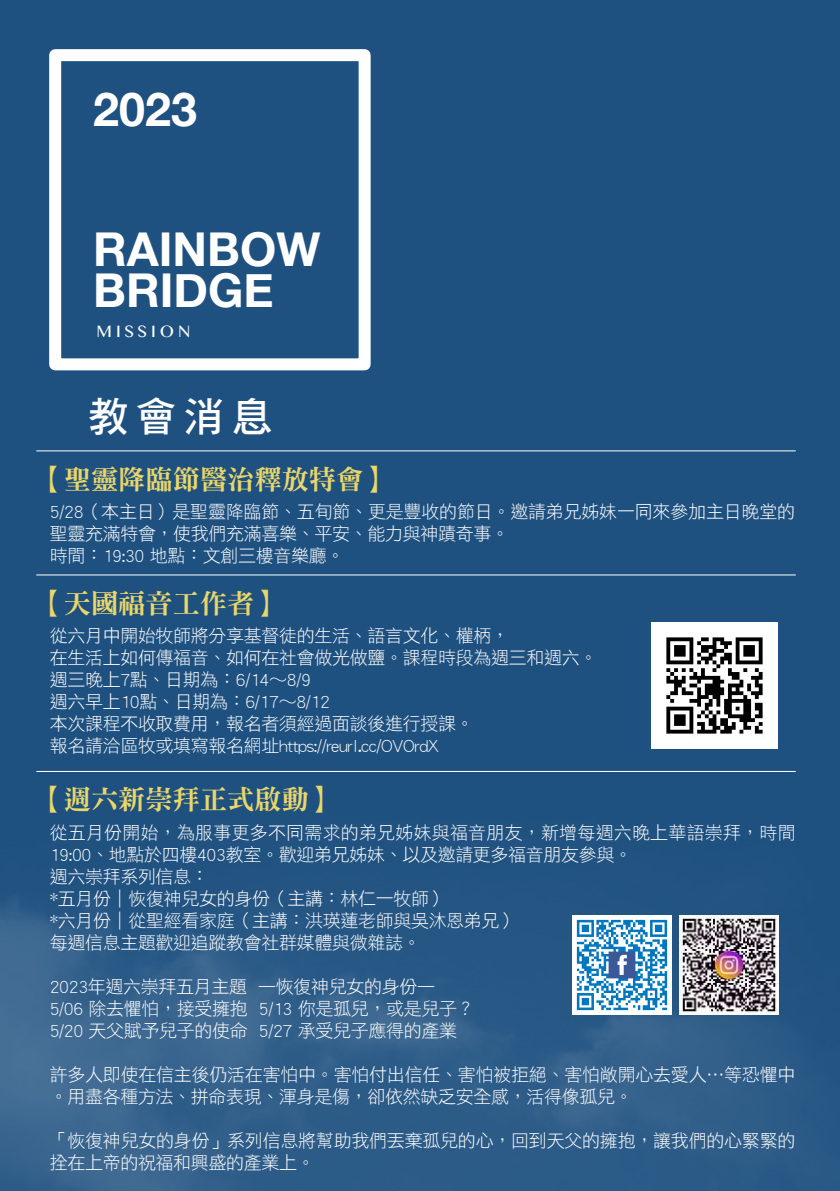
<style>
.page{position:relative;width:840px;height:1191px;background:#fff}
.page>*{position:absolute;margin:0;border:0;box-sizing:border-box;transform-origin:0 0}
.t1{font:700 46.6px/41px "Helvetica Neue";color:#fff}
.t2{font:40.6px "DF Hei Std W7";color:#fff}
.t3{font:27.2px "DF Ming Std W9";color:#ead669}
.t4{font:18px/22px "DF Hei Std W3";letter-spacing:-.02em;color:#fff}
.t5{font:16.6px "Gurmukhi MN";letter-spacing:.24em;color:#fff}
</style>
<div class="page">
<div style="left:0;top:0;width:839px;height:1191px;background:#1f5180"></div>
<img style="left:0;top:702px;width:838px;height:489px">
<hr style="left:37px;top:450px;width:758px;height:1px;background:#fff">
<hr style="left:37px;top:574px;width:758px;height:1px;background:#fff">
<div style="left:49px;top:49px;width:321px;height:321px;border:12px solid #fff"></div>
<hr style="left:37px;top:771px;width:758px;height:1px;background:#fff">
<img style="left:679px;top:916px;width:99px;height:98px">
<img style="left:572px;top:916px;width:99px;height:98px">
<img style="left:651px;top:623px;width:125px;height:125px">
<h1 class="t1" style="left:93px;top:90px;width:105px">2023</h1>
<h1 class="t1" style="left:93px;top:230px;width:228px">RAINBOW<br>BRIDGE</h1>
<p class="t5" style="left:96px;top:322px;width:95px">MISSION</p>
<h2 class="t2" style="left:88px;top:395px;width:186px">教會消息</h2>
<h3 class="t3" style="left:37px;top:464px;width:355px">【聖靈降臨節醫治釋放特會】</h3>
<p class="t4" style="left:50px;top:500px;width:746px">5/28（本主日）是聖靈降臨節、五旬節、更是豐收的節日。邀請弟兄姊妹一同來參加主日晚堂的聖靈充滿特會，使我們充滿喜樂、平安、能力與神蹟奇事。<br>時間：19:30 地點：文創三樓音樂廳。</p>
<h3 class="t3" style="left:37px;top:588px;width:246px">【天國福音工作者】</h3>
<p class="t4" style="left:50px;top:624px;width:549px">從六月中開始牧師將分享基督徒的生活、語言文化、權柄，<br>在生活上如何傳福音、如何在社會做光做鹽。課程時段為週三和週六。週三晚上7點、日期為：6/14∼8/9<br>週六早上10點、日期為：6/17∼8/12<br>本次課程不收取費用，報名者須經過面談後進行授課。<br>報名請洽區牧或填寫報名網址https://reurl.cc/OVOrdX</p>
<h3 class="t3" style="left:37px;top:784px;width:301px">【週六新崇拜正式啟動】</h3>
<p class="t4" style="left:50px;top:821px;width:747px">從五月份開始，為服事更多不同需求的弟兄姊妹與福音朋友，新增每週六晚上華語崇拜，時間<br>19:00、地點於四樓403教室。歡迎弟兄姊妹、以及邀請更多福音朋友參與。<br>週六崇拜系列信息：<br>*五月份｜恢復神兒女的身份（主講：林仁一牧師）<br>*六月份｜從聖經看家庭（主講：洪瑛蓮老師與吳沐恩弟兄）<br>每週信息主題歡迎追蹤教會社群媒體與微雜誌。</p>
<p class="t4" style="left:50px;top:975px;width:426px">2023年週六崇拜五月主題 —恢復神兒女的身份—<br>5/06 除去懼怕，接受擁抱 5/13 你是孤兒，或是兒子？<br>5/20 天父賦予兒子的使命 5/27 承受兒子應得的產業</p>
<p class="t4" style="left:50px;top:1063px;width:746px">許多人即使在信主後仍活在害怕中。害怕付出信任、害怕被拒絕、害怕敞開心去愛人⋯等恐懼中。用盡各種方法、拼命表現、渾身是傷，卻依然缺乏安全感，活得像孤兒。</p>
<p class="t4" style="left:50px;top:1129px;width:746px">「恢復神兒女的身份」系列信息將幫助我們丟棄孤兒的心，回到天父的擁抱，讓我們的心緊緊的拴在上帝的祝福和興盛的產業上。</p>
</div>
